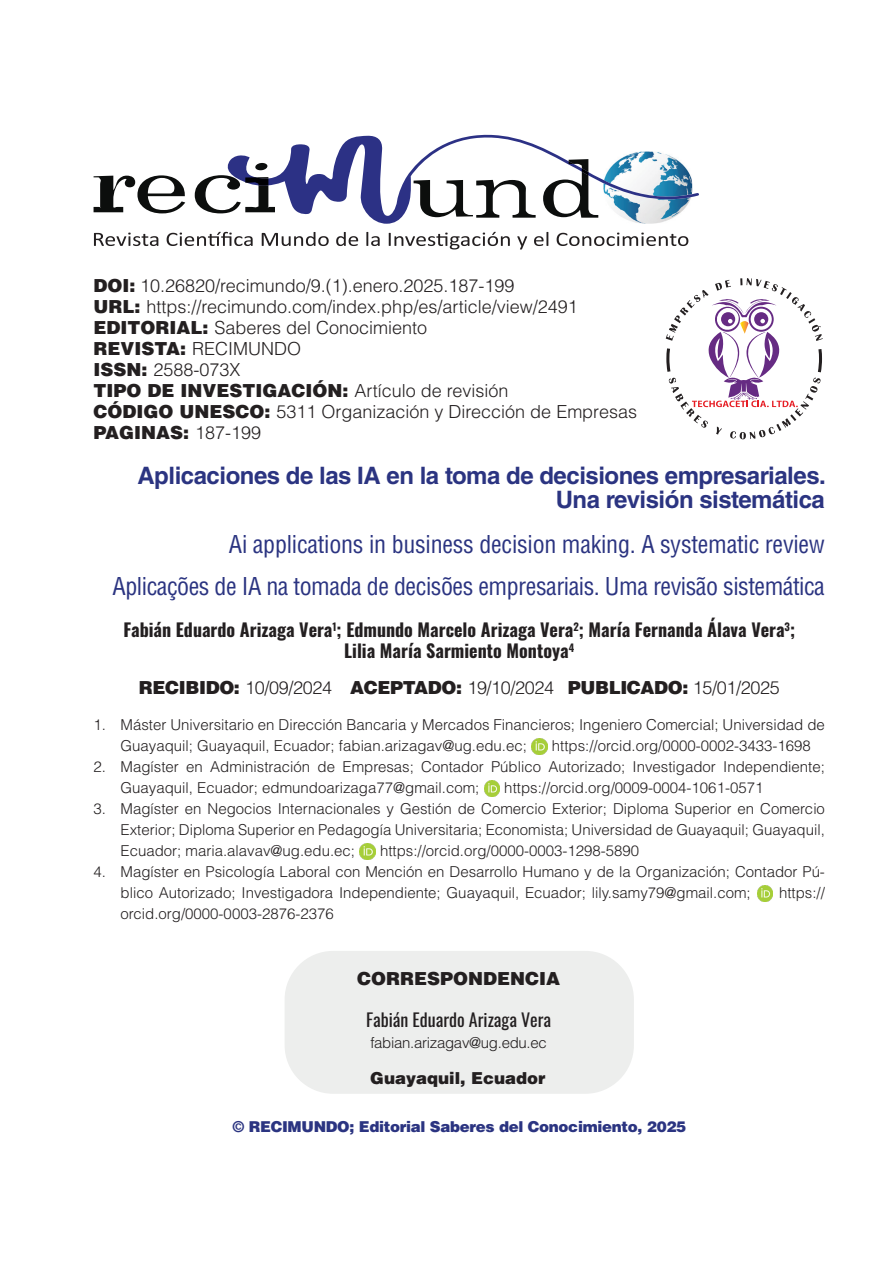
<style>
.page{position:relative;width:893px;height:1263px;background:#fff}
.page>*{position:absolute;margin:0;border:0;box-sizing:border-box;transform-origin:0 0}
.t1{font:condensed 24px "Helvetica LT Std";letter-spacing:-.02em;color:#2b3481}
.t2{font:700 24px/24px "Helvetica LT Std";letter-spacing:-.02em;color:#2b3481;text-align:right}
.t3{font:300 18px "Helvetica LT Std";color:#231f20}
.t4{font:700 18px "Oswald";color:#231f20}
.t5{font:900 18px "Helvetica LT Std";color:#231f20}
.t6{font:300 18px "Helvetica LT Std";letter-spacing:-.02em;color:#231f20}
.t7{font:18px "Oswald";color:#231f20}
.t8{font:900 16.5px "Helvetica LT Std";color:#231f20}
.t9{font:300 15px/21px "Helvetica LT Std";color:#231f20}
.t10{font:900 15px "Helvetica LT Std";letter-spacing:-.02em;color:#2b3481}
.t11{font:300 15px "Helvetica LT Std";letter-spacing:-.02em;color:#231f20}
.s1{font-weight:900}
.s2{font-weight:300}
</style>
<div class="page">
<svg style="left:94px;top:175px;width:91px;height:38px"></svg>
<svg style="left:195px;top:134px;width:504px;height:90px"></svg>
<svg style="left:94px;top:233px;width:64px;height:13px"></svg>
<svg style="left:167px;top:232px;width:86px;height:14px"></svg>
<svg style="left:262px;top:232px;width:67px;height:14px"></svg>
<svg style="left:336px;top:232px;width:22px;height:14px"></svg>
<svg style="left:366px;top:232px;width:14px;height:14px"></svg>
<svg style="left:389px;top:232px;width:121px;height:17px"></svg>
<svg style="left:517px;top:236px;width:10px;height:13px"></svg>
<svg style="left:534px;top:232px;width:14px;height:14px"></svg>
<svg style="left:557px;top:233px;width:131px;height:13px"></svg>
<img style="left:532px;top:739px;width:15px;height:15px">
<img style="left:484px;top:781px;width:16px;height:15px">
<img style="left:360px;top:844px;width:15px;height:15px">
<img style="left:757px;top:886px;width:16px;height:15px">
<div style="left:285px;top:951px;width:349px;height:143px;background:#edeeed;border-radius:49px"></div>
<svg style="left:666px;top:278px;width:157px;height:161px"></svg>
<p class="t3" style="left:94px;top:274px;width:423px"><span class="s1">DOI:</span> 10.26820/recimundo/9.(1).enero.2025.187-199</p>
<p class="t3" style="left:94px;top:295px;width:486px"><span class="s1">URL:</span> https://recimundo.com/index.php/es/article/view/2491</p>
<p class="t3" style="left:94px;top:316px;width:335px"><span class="s1">EDITORIAL:</span> Saberes del Conocimiento</p>
<p class="t3" style="left:94px;top:337px;width:209px"><span class="s1">REVISTA:</span> RECIMUNDO</p>
<p class="t3" style="left:94px;top:358px;width:149px"><span class="s1">ISSN:</span> 2588-073X</p>
<p class="t5" style="left:94px;top:378px;width:416px">TIPO DE INVESTIGACIÓN: <span class="s2">Artículo de revisión</span></p>
<p class="t3" style="left:94px;top:400px;width:545px"><span class="s1">CÓDIGO UNESCO:</span> 5311 Organización y Dirección de Empresas</p>
<p class="t5" style="left:94px;top:420px;width:169px">PAGINAS: <span class="s2">187-199</span></p>
<p class="t2" style="left:137px;top:463px;width:690px">Aplicaciones de las IA en la toma de decisiones empresariales.<br>Una revisión sistemática</p>
<p class="t1" style="left:229px;top:529px;width:597px">Ai applications in business decision making. A systematic review</p>
<p class="t1" style="left:113px;top:571px;width:714px">Aplicações de IA na tomada de decisões empresariais. Uma revisão sistemática</p>
<p class="t4" style="left:123px;top:613px;width:673px">Fabián Eduardo Arizaga Vera<sup>1</sup>; Edmundo Marcelo Arizaga Vera<sup>2</sup>; María Fernanda Álava Vera<sup>3</sup>;</p>
<p class="t4" style="left:344px;top:634px;width:231px">Lilia María Sarmiento Montoya<sup>4</sup></p>
<p class="t6" style="left:139px;top:676px;width:642px"><span class="s1">RECIBIDO:</span> 10/09/2024 <span class="s1">ACEPTADO:</span> 19/10/2024 <span class="s1">PUBLICADO:</span> 15/01/2025</p>
<p class="t9" style="left:121px;top:714px;width:706px;text-indent:-27px">1. Máster Universitario en Dirección Bancaria y Mercados Financieros; Ingeniero Comercial; Universidad de<br>Guayaquil; Guayaquil, Ecuador; fabian.arizagav@ug.edu.ec;</p>
<p class="t9" style="left:552px;top:735px;width:261px">https://orcid.org/0000-0002-3433-1698</p>
<p class="t9" style="left:121px;top:756px;width:706px;text-indent:-27px">2. Magíster en Administración de Empresas; Contador Público Autorizado; Investigador Independiente;<br>Guayaquil, Ecuador; edmundoarizaga77@gmail.com;</p>
<p class="t9" style="left:504px;top:777px;width:261px">https://orcid.org/0009-0004-1061-0571</p>
<p class="t9" style="left:121px;top:798px;width:706px;text-align:justify;text-indent:-27px">3. Magíster en Negocios Internacionales y Gestión de Comercio Exterior; Diploma Superior en Comercio Exterior; Diploma Superior en Pedagogía Universitaria; Economista; Universidad de Guayaquil; Guayaquil, Ecuador; maria.alavav@ug.edu.ec;</p>
<p class="t9" style="left:380px;top:840px;width:261px">https://orcid.org/0000-0003-1298-5890</p>
<p class="t9" style="left:121px;top:861px;width:706px;text-indent:-27px">4. Magíster en Psicología Laboral con Mención en Desarrollo Humano y de la Organización; Contador Pú&shy;blico Autorizado; Investigadora Independiente; Guayaquil, Ecuador; lily.samy79@gmail.com;</p>
<p class="t9" style="left:779px;top:882px;width:47px">https://</p>
<p class="t9" style="left:121px;top:903px;width:215px">orcid.org/0000-0003-2876-2376</p>
<p class="t5" style="left:357px;top:967px;width:204px">CORRESPONDENCIA</p>
<p class="t7" style="left:366px;top:1004px;width:187px">Fabián Eduardo Arizaga Vera</p>
<p class="t11" style="left:370px;top:1034px;width:178px">fabian.arizagav@ug.edu.ec</p>
<p class="t8" style="left:370px;top:1067px;width:177px">Guayaquil, Ecuador</p>
<p class="t10" style="left:232px;top:1116px;width:455px">© RECIMUNDO; Editorial Saberes del Conocimiento, 2025</p>
</div>
